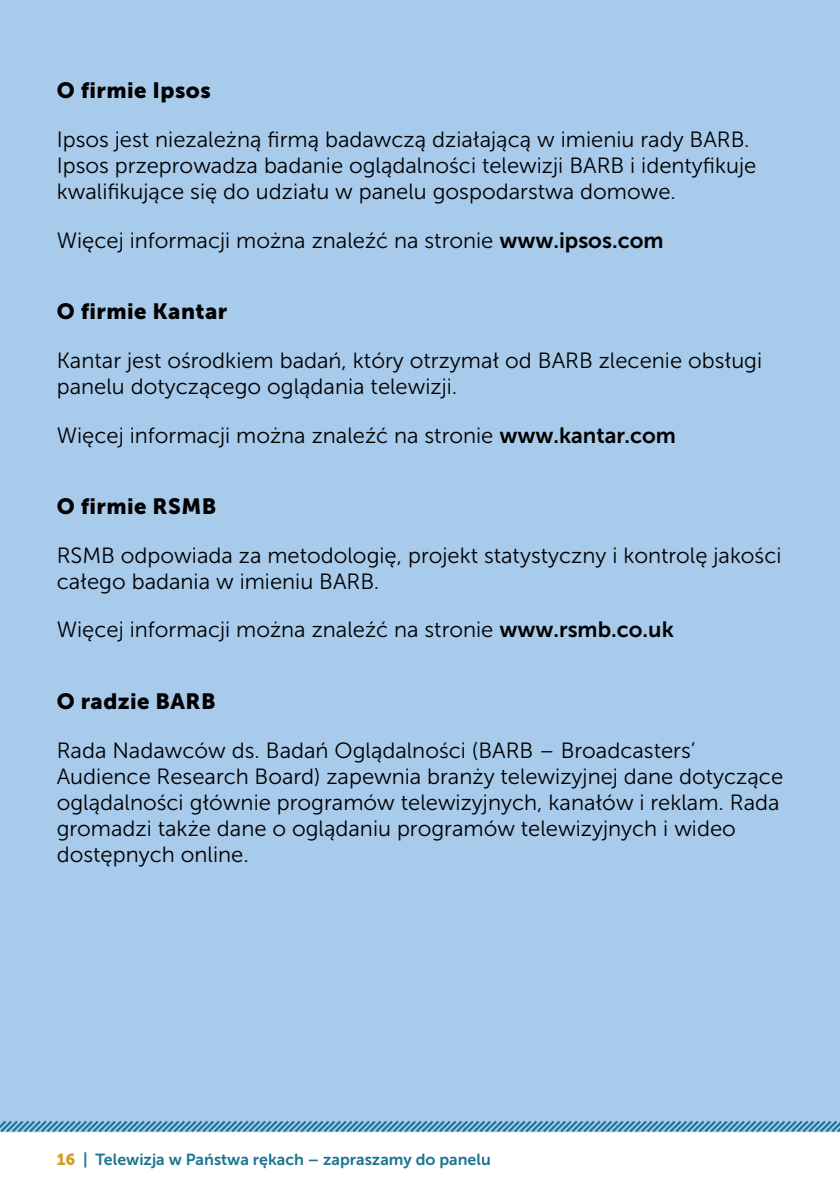
<style>
.page{position:relative;width:840px;height:1191px;background:#fff}
.page>*{position:absolute;margin:0;border:0;box-sizing:border-box;transform-origin:0 0}
.t1{font:22px/26px "Museo Sans 300";color:#000}
.t2{font:22px "Museo Sans 900";letter-spacing:.02em;color:#000}
.t3{font:16px "Museo Sans 700";color:#197590}
.s1{font-family:"Museo Sans 700"}
.s2{font-family:"Museo Sans 900";color:#d4a029}
</style>
<div class="page">
<div style="left:0;top:0;width:839px;height:1120px;background:#a8caeb"></div>
<svg style="left:0;top:1120px;width:839px;height:13px;background:#73aac7"></svg>
<p class="t2" style="left:57px;top:78px;width:155px">O firmie Ipsos</p>
<p class="t1" style="left:57px;top:127px;width:700px">Ipsos jest niezależną firmą badawczą działającą w imieniu rady BARB.<br>Ipsos przeprowadza badanie oglądalności telewizji BARB i identyfikuje kwalifikujące się do udziału w panelu gospodarstwa domowe.</p>
<p class="t1" style="left:57px;top:227px;width:608px">Więcej informacji można znaleźć na stronie <span class="s1">www.ipsos.com</span></p>
<p class="t2" style="left:57px;top:299px;width:172px">O firmie Kantar</p>
<p class="t1" style="left:57px;top:347px;width:706px">Kantar jest ośrodkiem badań, który otrzymał od BARB zlecenie obsługi panelu dotyczącego oglądania telewizji.</p>
<p class="t1" style="left:57px;top:422px;width:620px">Więcej informacji można znaleźć na stronie <span class="s1">www.kantar.com</span></p>
<p class="t2" style="left:57px;top:494px;width:161px">O firmie RSMB</p>
<p class="t1" style="left:57px;top:542px;width:725px">RSMB odpowiada za metodologię, projekt statystyczny i kontrolę jakości całego badania w imieniu BARB.</p>
<p class="t1" style="left:57px;top:617px;width:618px">Więcej informacji można znaleźć na stronie <span class="s1">www.rsmb.co.uk</span></p>
<p class="t2" style="left:57px;top:688px;width:160px">O radzie BARB</p>
<p class="t1" style="left:57px;top:737px;width:727px">Rada Nadawców ds. Badań Oglądalności (BARB – Broadcasters’ Audience Research Board) zapewnia branży telewizyjnej dane dotyczące oglądalności głównie programów telewizyjnych, kanałów i reklam. Rada gromadzi także dane o oglądaniu programów telewizyjnych i wideo dostępnych online.</p>
<p class="t3" style="left:57px;top:1150px;width:435px"><span class="s2">16</span> | Telewizja w Państwa rękach – zapraszamy do panelu</p>
</div>
